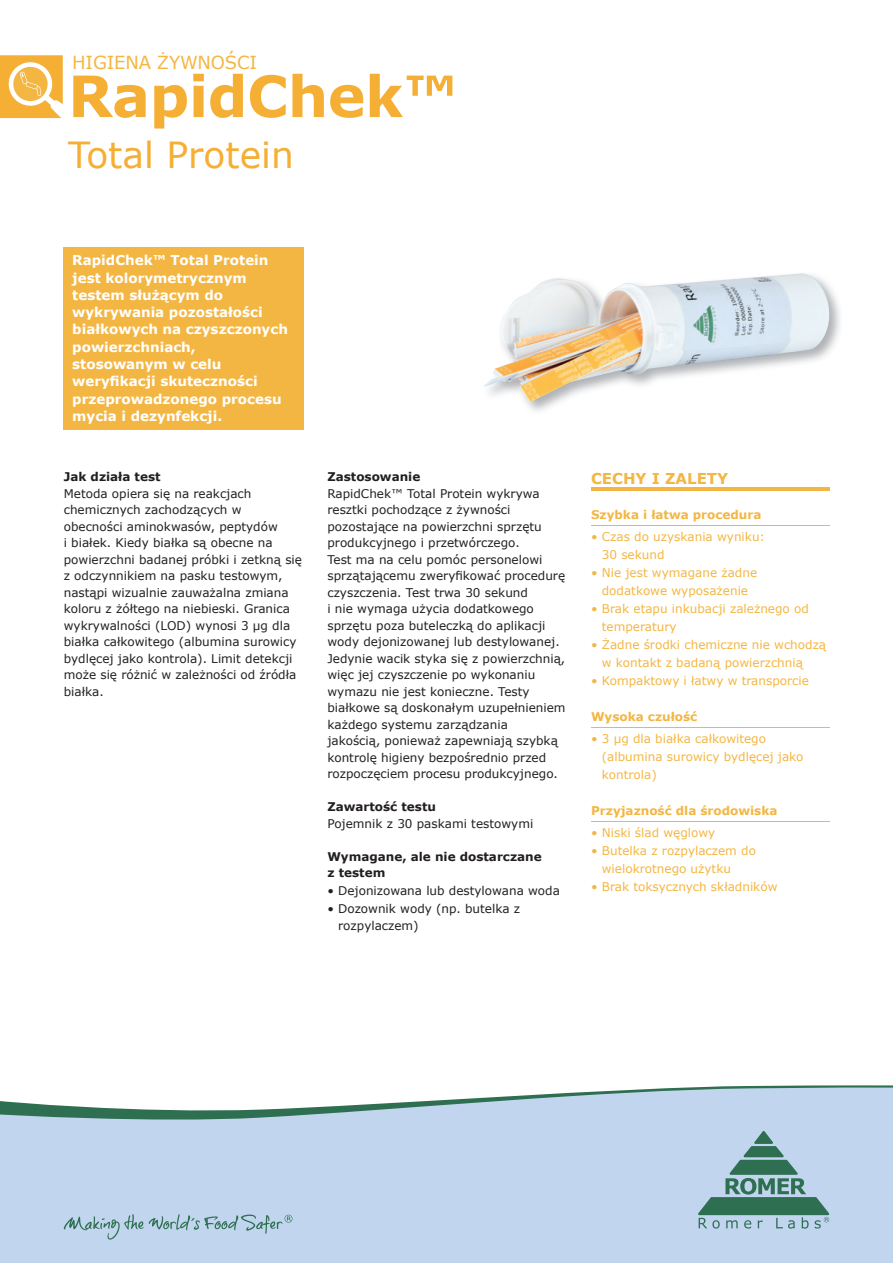
<style>
.page{position:relative;width:893px;height:1263px;background:#fff}
.page>*{position:absolute;margin:0;border:0;box-sizing:border-box;transform-origin:0 0}
.t1{font:700 57px "Verdana";letter-spacing:-.01em;color:#f4af34}
.t2{font:36px "Verdana";color:#f4af34}
.t3{font:18px "Verdana";letter-spacing:-.01em;color:#f4b642}
.t4{font:700 15px "Verdana";color:#f4b642}
.t5{font:700 13.5px/17.2px "Verdana";color:#fff}
.t6{font:12px/16.5px "Verdana";color:#231f20}
.t7{font:12px/18px "Verdana";color:#f4b642}
.t8{font:700 12px/16.5px "Verdana";color:#231f20}
.t9{font:700 12px "Verdana";color:#f4b642}
</style>
<div class="page">
<div style="left:64px;top:247px;width:240px;height:182px;background:#f4b642"></div>
<hr style="left:591px;top:488px;width:238px;height:3px;background:#f4b642">
<hr style="left:591px;top:525px;width:238px;height:1px;background:#f4b642">
<hr style="left:591px;top:727px;width:238px;height:1px;background:#f4b642">
<hr style="left:591px;top:821px;width:238px;height:1px;background:#f4b642">
<div style="left:0;top:1123px;width:893px;height:140px;background:#c1d6ee"></div>
<svg style="left:0;top:1085px;width:893px;height:38px"></svg>
<svg style="left:64px;top:1214px;width:228px;height:25px;background:#abc6d6"></svg>
<svg style="left:698px;top:1131px;width:131px;height:97px;background:#8cb0b5"></svg>
<img style="left:526px;top:288px;width:314px;height:123px">
<img style="left:484px;top:273px;width:346px;height:129px">
<svg style="left:0;top:55px;width:63px;height:63px"></svg>
<h3 class="t3" style="left:72px;top:51px;width:186px">HIGIENA ŻYWNOŚCI</h3>
<h1 class="t1" style="left:68px;top:59px;width:391px">RapidChek™</h1>
<h2 class="t2" style="left:68px;top:132px;width:227px">Total Protein</h2>
<p class="t5" style="left:72px;top:252px;width:217px">RapidChek™ Total Protein jest kolorymetrycznym testem służącym do wykrywania pozostałości białkowych na czyszczonych powierzchniach, stosowanym w celu weryfikacji skuteczności przeprowadzonego procesu mycia i dezynfekcji.</p>
<p class="t8" style="left:64px;top:469px;width:98px">Jak działa test</p>
<p class="t6" style="left:64px;top:485px;width:240px">Metoda opiera się na reakcjach chemicznych zachodzących w obecności aminokwasów, peptydów<br>i białek. Kiedy białka są obecne na powierzchni badanej próbki i zetkną się z odczynnikiem na pasku testowym, nastąpi wizualnie zauważalna zmiana koloru z żółtego na niebieski. Granica wykrywalności (LOD) wynosi 3 μg dla białka całkowitego (albumina surowicy bydlęcej jako kontrola). Limit detekcji może się różnić w zależności od źródła białka.</p>
<p class="t8" style="left:327px;top:469px;width:94px">Zastosowanie</p>
<p class="t6" style="left:327px;top:485px;width:240px">RapidChek™ Total Protein wykrywa resztki pochodzące z żywności pozostające na powierzchni sprzętu produkcyjnego i przetwórczego.<br>Test ma na celu pomóc personelowi sprzątającemu zweryfikować procedurę czyszczenia. Test trwa 30 sekund<br>i nie wymaga użycia dodatkowego sprzętu poza buteleczką do aplikacji wody dejonizowanej lub destylowanej.<br>Jedynie wacik styka się z powierzchnią, więc jej czyszczenie po wykonaniu wymazu nie jest konieczne. Testy białkowe są doskonałym uzupełnieniem każdego systemu zarządzania<br>jakością, ponieważ zapewniają szybką kontrolę higieny bezpośrednio przed rozpoczęciem procesu produkcyjnego.</p>
<p class="t8" style="left:327px;top:799px;width:110px">Zawartość testu</p>
<p class="t6" style="left:327px;top:815px;width:207px">Pojemnik z 30 paskami testowymi</p>
<p class="t8" style="left:327px;top:848px;width:216px">Wymagane, ale nie dostarczane z testem</p>
<p class="t6" style="left:327px;top:883px;width:234px">• Dejonizowana lub destylowana woda</p>
<p class="t6" style="left:338px;top:901px;width:184px;text-indent:-11px">• Dozownik wody (np. butelka z rozpylaczem)</p>
<p class="t4" style="left:591px;top:468px;width:139px">CECHY I ZALETY</p>
<p class="t9" style="left:591px;top:506px;width:172px">Szybka i łatwa procedura</p>
<p class="t7" style="left:602px;top:528px;width:165px;text-indent:-11px">• Czas do uzyskania wyniku:<br>30 sekund</p>
<p class="t7" style="left:591px;top:564px;width:168px;text-align:center">• Nie jest wymagane żadne dodatkowe wyposażenie</p>
<p class="t7" style="left:602px;top:600px;width:208px;text-indent:-11px">• Brak etapu inkubacji zależnego od temperatury</p>
<p class="t7" style="left:602px;top:636px;width:226px;text-indent:-11px">• Żadne środki chemiczne nie wchodzą w kontakt z badaną powierzchnią</p>
<p class="t7" style="left:591px;top:672px;width:219px">• Kompaktowy i łatwy w transporcie</p>
<p class="t9" style="left:591px;top:709px;width:108px">Wysoka czułość</p>
<p class="t7" style="left:602px;top:730px;width:203px;text-indent:-11px">• 3 µg dla białka całkowitego (albumina surowicy bydlęcej jako kontrola)</p>
<p class="t9" style="left:591px;top:803px;width:188px">Przyjazność dla środowiska</p>
<p class="t7" style="left:591px;top:824px;width:126px">• Niski ślad węglowy</p>
<p class="t7" style="left:602px;top:842px;width:156px;text-indent:-11px">• Butelka z rozpylaczem do wielokrotnego użytku</p>
<p class="t7" style="left:591px;top:878px;width:188px">• Brak toksycznych składników</p>
</div>
